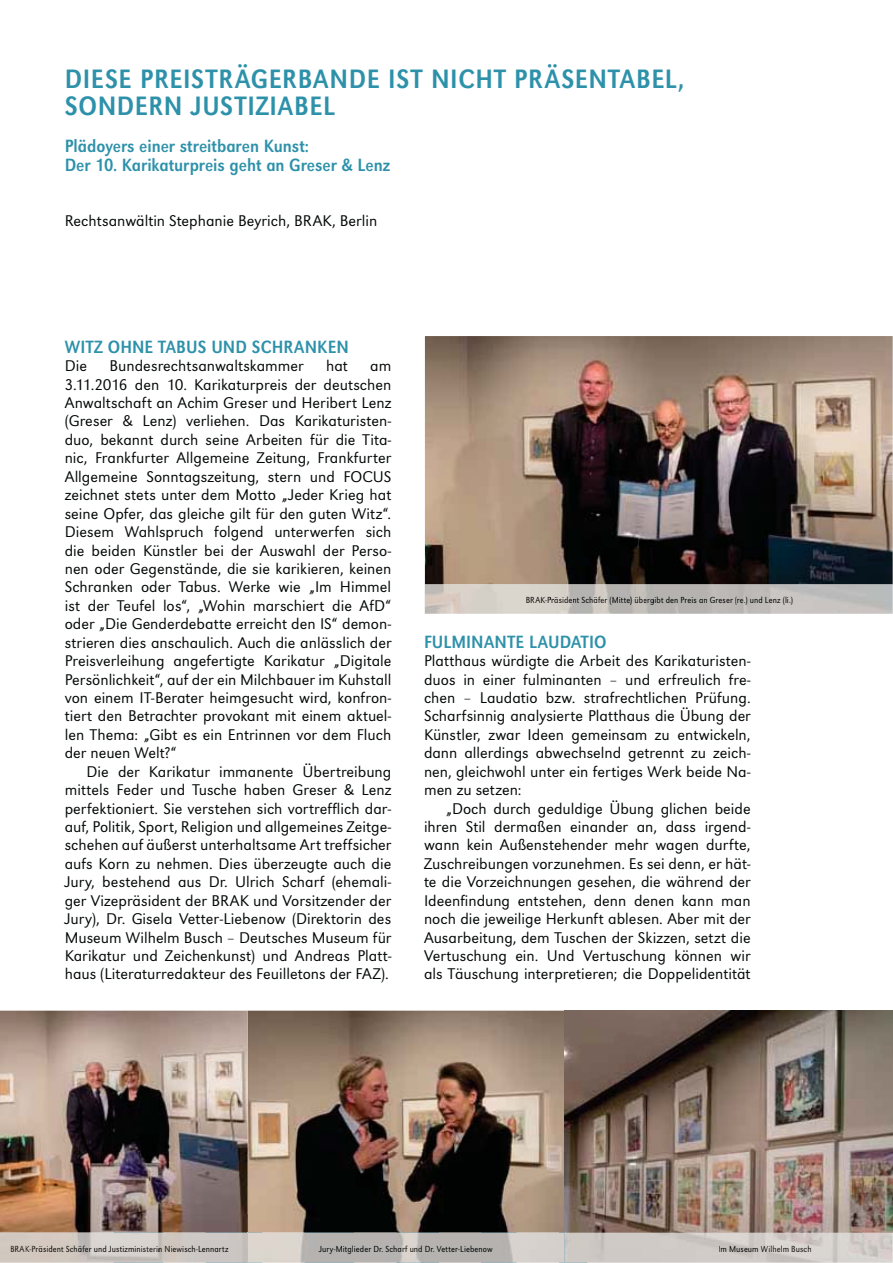
<style>
.page{position:relative;width:893px;height:1263px;background:#fff}
.page>*{position:absolute;margin:0;border:0;box-sizing:border-box;transform-origin:0 0}
.t1{font:27.6px/27.6px "URW Grotesk T Regu Extr Narr";letter-spacing:.025em;color:#2d91aa}
.t2{font:18.45px/18.5px "URW Grotesk T Regu Extr Narr";color:#2d91aa}
.t3{font:16.2px/18.5px "URW Grotesk T Ligh";color:#030806;text-align:justify}
.t4{font:9.15px "URW Grotesk T Ligh Extr Narr";letter-spacing:.01em;color:#010202}
.t5{font:9.15px "URW Grotesk T Ligh Extr Narr";letter-spacing:.01em;color:#050505}
.s1{color:#110b08}
.s2{color:#100c08}
.s3{color:#0e0b07}
.s4{color:#0e0a07}
.s5{color:#060606}
.s6{color:#080806}
.s7{color:#060705}
.s8{color:#060605}
.s9{color:#040404}
.s10{color:#020303}
.s11{color:#120c09}
.s12{color:#120d09}
.s13{color:#0e0a08}
.s14{color:#030404}
.s15{color:#090706}
.s16{color:#0a0907}
.s17{color:#0b0806}
.s18{color:#070706}
.s19{color:#080706}
.s20{color:#060706}
.s21{color:#110d09}
.s22{color:#050505}
.s23{color:#0d0907}
</style>
<div class="page">
<img style="left:248px;top:1011px;width:317px;height:222px">
<img style="left:0;top:1011px;width:248px;height:222px">
<img style="left:565px;top:1011px;width:328px;height:252px">
<img style="left:719px;top:1246px;width:92px;height:6px">
<img style="left:0;top:1233px;width:565px;height:30px">
<img style="left:319px;top:1246px;width:174px;height:8px">
<img style="left:11px;top:1246px;width:217px;height:6px">
<img style="left:425px;top:336px;width:468px;height:248px">
<img style="left:425px;top:584px;width:468px;height:30px">
<img style="left:526px;top:596px;width:266px;height:9px">
<h1 class="t1" style="left:65px;top:67px;width:621px">DIESE PREISTRÄGERBANDE IST NICHT PRÄSENTABEL,<br>SONDERN JUSTIZIABEL</h1>
<p class="t2" style="left:65px;top:139px;width:327px">Plädoyers einer streitbaren Kunst:<br>Der 10. Karikaturpreis geht an Greser &amp; Lenz</p>
<p class="t3" style="left:65px;top:213px;width:314px">Rechtsanwältin Stephanie Beyrich, BRAK, Berlin</p>
<p class="t2" style="left:65px;top:339px;width:286px">WITZ OHNE TABUS UND SCHRANKEN</p>
<p class="t3" style="left:65px;top:358px;width:24px">Die</p>
<p class="t3" style="left:109px;top:358px;width:196px">Bundesrechtsanwaltskammer</p>
<p class="t3" style="left:326px;top:358px;width:23px">hat</p>
<p class="t3" style="left:65px;top:358px;width:328px;text-indent:306px">am 3.11.2016 den 10. Karikaturpreis der deutschen Anwaltschaft an Achim Greser und Heribert Lenz (Greser &amp; Lenz) verliehen. Das Karikaturisten&shy;duo, bekannt durch seine Arbeiten für die Tita&shy;nic, Frankfurter Allgemeine Zeitung, Frankfurter Allgemeine Sonntagszeitung, stern und FOCUS zeichnet stets unter dem Motto „Jeder Krieg hat seine Opfer, das gleiche gilt für den guten Witz“.<br>Diesem Wahlspruch folgend unterwerfen sich die beiden Künstler bei der Auswahl der Perso&shy;nen oder Gegenstände, die sie karikieren, keinen Schranken oder Tabus. Werke wie „Im Himmel ist der Teufel los“, „Wohin marschiert die AfD“ oder „Die Genderdebatte erreicht den IS“ demon&shy;strieren dies anschaulich. Auch die anlässlich der Preisverleihung angefertigte Karikatur „Digitale Persönlichkeit“, auf der ein Milchbauer im Kuhstall von einem IT-Berater heimgesucht wird, konfron&shy;tiert den Betrachter provokant mit einem aktuel&shy;len Thema: „Gibt es ein Entrinnen vor dem Fluch der neuen Welt?“</p>
<p class="t3" style="left:65px;top:764px;width:328px;text-indent:22px">Die der Karikatur immanente Übertreibung mittels Feder und Tusche haben Greser &amp; Lenz perfektioniert. Sie verstehen sich vortrefflich dar&shy;auf, Politik, Sport, Religion und allgemeines Zeitge&shy;schehen auf äußerst unterhaltsame Art treffsicher aufs Korn zu nehmen. Dies überzeugte auch die Jury, bestehend aus Dr. Ulrich Scharf (ehemali&shy;ger Vizepräsident der BRAK und Vorsitzender der Jury), Dr. Gisela Vetter-Liebenow (Direktorin des Museum Wilhelm Busch – Deutsches Museum für Karikatur und Zeichenkunst) und Andreas Platt&shy;haus (Literaturredakteur des Feuilletons der FAZ).</p>
<p class="t4" style="left:526px;top:596px;width:269px"><span class="s1">BRA</span><span class="s2">K-P</span><span class="s3">räs</span><span class="s4">id</span><span class="s5">e</span>nt Sch<span class="s6">äfe</span><span class="s7">r (</span>Mitte) <span class="s8">üb</span><span class="s9">erg</span>ibt den Preis an G<span class="s10">reser (re.) und Le</span><span class="s9">nz (li.)</span></p>
<p class="t2" style="left:424px;top:634px;width:184px">FULMINANTE LAUDATIO</p>
<p class="t3" style="left:424px;top:653px;width:328px">Platthaus würdigte die Arbeit des Karikaturisten&shy;duos in einer fulminanten – und erfreulich fre&shy;chen – Laudatio bzw. strafrechtlichen Prüfung.<br>Scharfsinnig analysierte Platthaus die Übung der Künstler, zwar Ideen gemeinsam zu entwickeln, dann allerdings abwechselnd getrennt zu zeich&shy;nen, gleichwohl unter ein fertiges Werk beide Na&shy;men zu setzen:</p>
<p class="t3" style="left:424px;top:800px;width:328px;text-indent:22px">„Doch durch geduldige Übung glichen beide ihren Stil dermaßen einander an, dass irgend&shy;wann kein Außenstehender mehr wagen durfte, Zuschreibungen vorzunehmen. Es sei denn, er hät&shy;te die Vorzeichnungen gesehen, die während der Ideenfindung entstehen, denn denen kann man noch die jeweilige Herkunft ablesen. Aber mit der Ausarbeitung, dem Tuschen der Skizzen, setzt die Vertuschung ein. Und Vertuschung können wir als Täuschung interpretieren; die Doppelidentität</p>
<p class="t5" style="left:10px;top:1246px;width:220px"><span class="s11">BRA</span><span class="s1">K-Präside</span><span class="s12">nt</span> <span class="s11">S</span><span class="s13">ch</span><span class="s14">äfe</span><span class="s10">r u</span><span class="s15">nd</span> <span class="s16">Jus</span><span class="s15">tizmin</span><span class="s17">isteri</span><span class="s18">n N</span><span class="s19">iewisc</span>h-Lennartz</p>
<p class="t4" style="left:319px;top:1246px;width:175px">Jury-Mitglieder Dr. Scha<span class="s20">r</span><span class="s21">f</span> <span class="s2">un</span><span class="s22">d</span> Dr. Vetter-Liebenow</p>
<p class="t5" style="left:718px;top:1246px;width:95px">Im Museum <span class="s8">Wi</span><span class="s16">lhelm Bus</span><span class="s23">ch</span></p>
</div>
